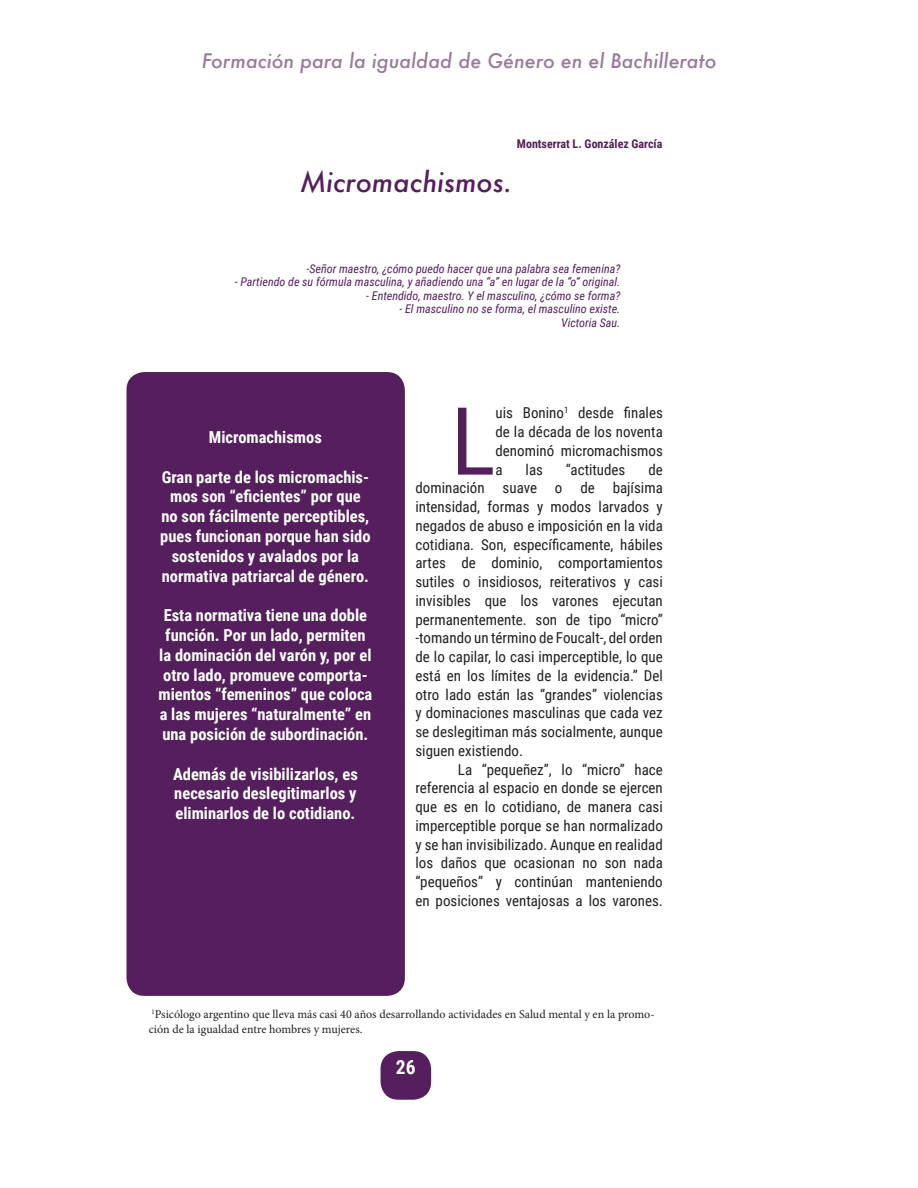
<style>
.page{position:relative;width:918px;height:1188px;background:#fff}
.page>*{position:absolute;margin:0;border:0;box-sizing:border-box;transform-origin:0 0}
.t1{font:94.05px "Roboto Condensed";color:#541f5c}
.t2{font:italic 500 27px "Futura";color:#541f5c}
.t3{font:italic 500 19.5px "Futura";color:#541f5c}
.t4{font:700 19.5px "Roboto Condensed";color:#fff}
.t5{font:700 16.5px/19.8px "Roboto Condensed";color:#fff;text-align:center}
.t6{font:15px/18.8px "Roboto Condensed";color:#221f1f;text-align:justify}
.t7{font:italic 12px/13.5px "Roboto Condensed";color:#541f5c;text-align:right}
.t8{font:12px/14.4px "Minion Pro";color:#221f1f}
.t9{font:700 12px "Roboto Condensed";color:#541f5c}
</style>
<div class="page">
<div style="left:126px;top:372px;width:279px;height:624px;background:#541f5c;border-radius:18px"></div>
<div style="left:381px;top:1051px;width:50px;height:49px;background:#541f5c;border-radius:18px"></div>
<h3 class="t3" style="left:202px;top:52px;width:516px">Formación para la igualdad de Género en el Bachillerato</h3>
<p class="t9" style="left:517px;top:135px;width:147px">Montserrat L. González García</p>
<h2 class="t2" style="left:300px;top:165px;width:214px">Micromachismos.</h2>
<p class="t7" style="left:307px;top:261px;width:315px">-Señor maestro, ¿cómo puedo hacer que una palabra sea femenina?</p>
<p class="t7" style="left:235px;top:275px;width:387px">- Partiendo de su fórmula masculina, y añadiendo una “a” en lugar de la “o” original.</p>
<p class="t7" style="left:366px;top:288px;width:256px">- Entendido, maestro. Y el masculino, ¿cómo se forma?</p>
<p class="t7" style="left:399px;top:302px;width:222px">- El masculino no se forma, el masculino existe.<br>Victoria Sau.</p>
<p class="t5" style="left:209px;top:429px;width:114px">Micromachismos</p>
<p class="t5" style="left:160px;top:466px;width:212px">Gran parte de los micromachis&shy;mos son “eficientes” por que no son fácilmente perceptibles, pues funcionan porque han sido sostenidos y avalados por la normativa patriarcal de género.</p>
<p class="t5" style="left:158px;top:607px;width:215px">Esta normativa tiene una doble función. Por un lado, permiten la dominación del varón y, por el otro lado, promueve comporta&shy;mientos “femeninos” que coloca a las mujeres “naturalmente” en una posición de subordinación.</p>
<p class="t5" style="left:173px;top:763px;width:186px;text-align:justify">Además de visibilizarlos, es necesario deslegitimarlos y eliminarlos de lo cotidiano.</p>
<h1 class="t1" style="left:451px;top:398px;width:46px">L</h1>
<p class="t6" style="left:495px;top:405px;width:169px">uis Bonino<sup>1</sup> desde finales de la década de los noventa denominó micromachismos a</p>
<p class="t6" style="left:526px;top:459px;width:19px">las</p>
<p class="t6" style="left:566px;top:459px;width:61px">“actitudes</p>
<p class="t6" style="left:415px;top:459px;width:249px;text-indent:233px">de dominación suave o de bajísima intensidad, formas y modos larvados y negados de abuso e imposición en la vida cotidiana. Son, específicamente, hábiles artes de dominio, comportamientos sutiles o insidiosos, reiterativos y casi invisibles que los varones ejecutan permanentemente. son de tipo “micro” -tomando un término de Foucalt-, del orden de lo capilar, lo casi imperceptible, lo que está en los límites de la evidencia.” Del otro lado están las “grandes” violencias y dominaciones masculinas que cada vez se deslegitiman más socialmente, aunque siguen existiendo.</p>
<p class="t6" style="left:415px;top:759px;width:249px;text-indent:43px">La “pequeñez”, lo “micro” hace referencia al espacio en donde se ejercen que es en lo cotidiano, de manera casi imperceptible porque se han normalizado y se han invisibilizado. Aunque en realidad los daños que ocasionan no son nada “pequeños” y continúan manteniendo en posiciones ventajosas a los varones.</p>
<p class="t8" style="left:149px;top:1008px;width:507px"><sup>1</sup>Psicólogo argentino que lleva más casi 40 años desarrollando actividades en Salud mental y en la promo&shy;ción de la igualdad entre hombres y mujeres.</p>
<h3 class="t4" style="left:396px;top:1059px;width:21px">26</h3>
</div>
